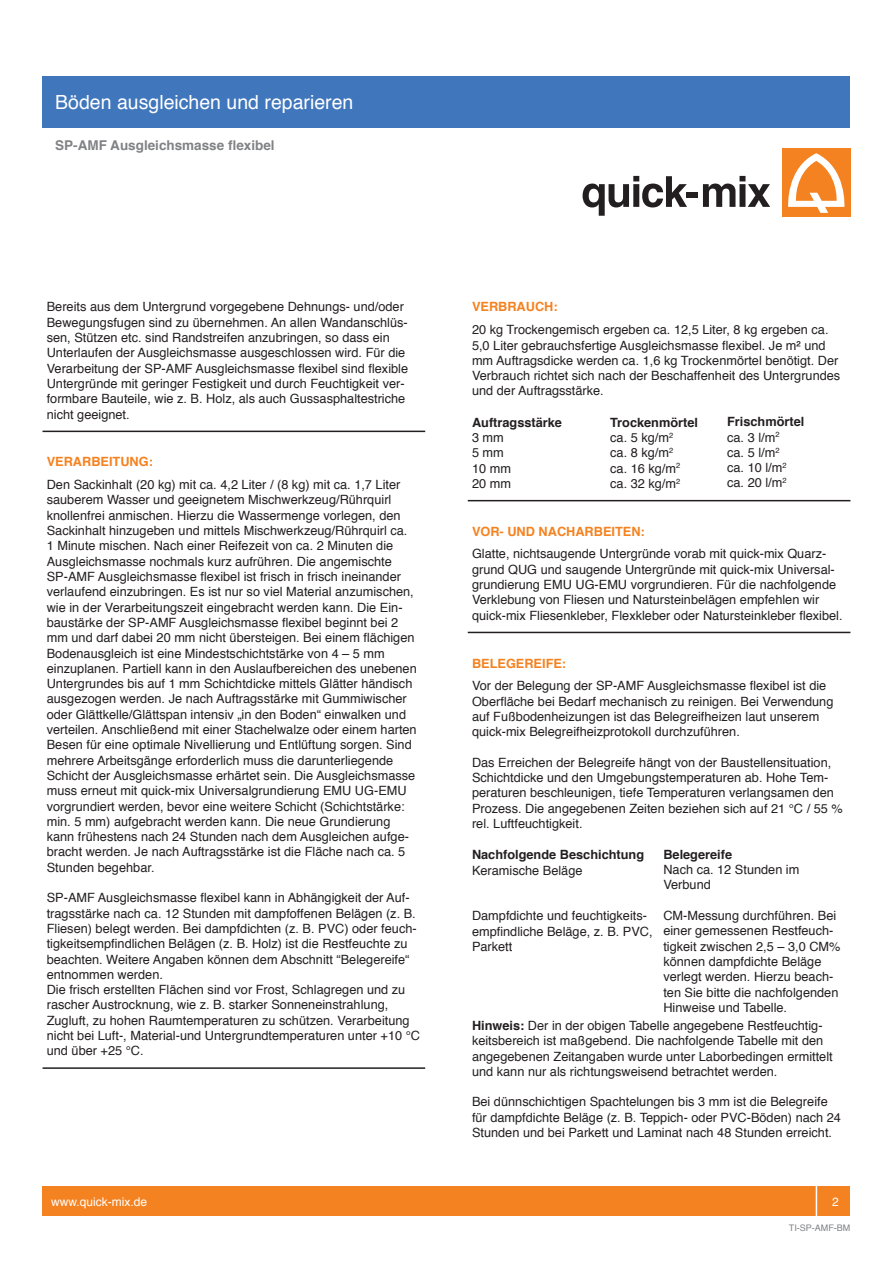
<style>
.page{position:relative;width:893px;height:1263px;background:#fff}
.page>*{position:absolute;margin:0;border:0;box-sizing:border-box;transform-origin:0 0}
.t1{font:19.5px "Helvetica";color:#fff}
.t2{font:700 13.5px "Helvetica";color:#808285}
.t3{font:12.75px/15.3px "Helvetica";color:#231f20}
.t4{font:700 12.75px "Helvetica";color:#231f20}
.t5{font:700 12.75px "Helvetica";color:#f58220}
.t6{font:12px "Helvetica";color:#fff}
.t7{font:9px "Helvetica";color:#808285}
.s1{font-weight:700}
</style>
<div class="page">
<div style="left:43px;top:77px;width:807px;height:51px;background:#4076bc"></div>
<svg style="left:583px;top:176px;width:104px;height:40px"></svg>
<div style="left:686px;top:192px;width:12px;height:6px;background:#231f20"></div>
<svg style="left:703px;top:176px;width:67px;height:31px"></svg>
<div style="left:782px;top:149px;width:68px;height:68px;background:#f58220"></div>
<svg style="left:788px;top:153px;width:57px;height:60px"></svg>
<div style="left:43px;top:1186px;width:807px;height:30px;background:#f58220"></div>
<div style="left:816px;top:1181px;width:39px;height:40px;border:2px solid #fff"></div>
<hr style="left:43px;top:431px;width:382px;height:1px;background:#231f20">
<hr style="left:43px;top:1067px;width:382px;height:2px;background:#231f20">
<hr style="left:468px;top:500px;width:382px;height:1px;background:#231f20">
<hr style="left:468px;top:632px;width:382px;height:1px;background:#231f20">
<p class="t1" style="left:55px;top:87px;width:300px">Böden ausgleichen und reparieren</p>
<p class="t2" style="left:55px;top:135px;width:221px">SP-AMF Ausgleichsmasse flexibel</p>
<p class="t3" style="left:47px;top:300px;width:363px">Bereits aus dem Untergrund vorgegebene Dehnungs- und/oder Bewegungsfugen sind zu ü bernehmen. An allen Wandanschlüs&shy;sen, Stützen etc. sind Randstreifen anzubringen, so dass ein Unterlaufen der Ausgleichsmasse ausgeschlossen wird. Für die Verarbeitung der SP-AMF Ausgleichsmasse flexibel sind flexible Untergründe mit geringer Festigkeit und durch Feuchtigkeit ver&shy;formbare Bauteile, wie z. B. Holz, als auch Gussasphaltestriche nicht geeignet.</p>
<p class="t5" style="left:47px;top:452px;width:108px">VERARBEITUNG:</p>
<p class="t3" style="left:47px;top:477px;width:372px">Den Sackinhalt (20 kg) mit ca. 4,2 Liter / (8 kg) mit ca. 1,7 Liter sauberem Wasser und geeignetem Mischwerkzeug/Rührquirl knollenfrei anmischen. Hierzu die Wassermenge vorlegen, den Sackinhalt hinzugeben und mittels Mischwerkzeug/Rührquirl ca.<br>1 Minute mischen. Nach einer Reifezeit von ca. 2 Minuten die Ausgleichsmasse nochmals kurz aufrühren. Die angemischte SP-AMF Ausgleichsmasse flexibel ist frisch in frisch ineinander verlaufend einzubringen. Es ist nur so viel Material anzumischen, wie in der Verarbeitungszeit eingebracht werden kann. Die Ein&shy;baustärke der SP-AMF Ausgleichsmasse flexibel beginnt bei 2 mm und darf dabei 20 mm nicht übersteigen. Bei einem flächigen Bodenausgleich ist eine Mindestschichtstärke von 4 – 5 mm einzuplanen. Partiell kann in den Auslaufbereichen des unebenen Untergrundes bis auf 1 mm Schichtdicke mittels Glätter händisch ausgezogen werden. Je nach Auftragsstärke mit Gummiwischer oder Glättkelle/Glättspan intensiv „in den Boden“ einwalken und verteilen. Anschließend mit einer Stachelwalze oder einem harten Besen für eine optimale Nivellierung und Entlüftung sorgen. Sind mehrere Arbeitsgänge erforderlich muss die darunterliegende Schicht der Ausgleichsmasse erhärtet sein. Die Ausgleichsmasse muss erneut mit quick-mix Universalgrundierung EMU UG-EMU vorgrundiert werden, bevor eine weitere Schicht (Schichtstärke: min. 5 mm) aufgebracht werden kann. Die neue Grundierung kann frühestens nach 24 Stunden nach dem Ausgleichen aufge&shy;bracht werden. Je nach Auftragsstärke ist die Fläche nach ca. 5<br>Stunden begehbar.</p>
<p class="t3" style="left:47px;top:890px;width:371px">SP-AMF Ausgleichsmasse flexibel kann in Abhängigkeit der Auf&shy;tragsstärke nach ca. 12 Stunden mit dampfoffenen Belägen (z. B.<br>Fliesen) belegt werden. Bei dampfdichten (z. B. PVC) oder feuch&shy;tigkeitsempfindlichen Belägen (z. B. Holz) ist die Restfeuchte zu beachten. Weitere Angaben können dem Abschnitt “Belegereife“ entnommen werden.</p>
<p class="t3" style="left:47px;top:982px;width:375px">Die frisch erstellten Flächen sind vor Frost, Schlagregen und zu rascher Austrocknung, wie z. B. starker Sonneneinstrahlung, Zugluft, zu hohen Raumtemperaturen zu schützen. Verarbeitung nicht bei Luft-, Material-und Untergrundtemperaturen unter +10 °C und über +25 °C.</p>
<p class="t5" style="left:472px;top:297px;width:87px">VERBRAUCH:</p>
<p class="t3" style="left:472px;top:322px;width:370px">20 kg Trockengemisch ergeben ca. 12,5 Liter, 8 kg ergeben ca.<br>5,0 Liter gebrauchsfertige Ausgleichsmasse flexibel. Je m² und mm Auftragsdicke werden ca. 1,6 kg Trockenmörtel benötigt. Der Verbrauch richtet sich nach der Beschaffenheit des Untergrundes und der Auftragsstärke.</p>
<p class="t4" style="left:472px;top:412px;width:91px">Auftragsstärke</p>
<p class="t3" style="left:472px;top:430px;width:33px">3 mm</p>
<p class="t3" style="left:472px;top:446px;width:33px">5 mm</p>
<p class="t3" style="left:472px;top:461px;width:40px">10 mm</p>
<p class="t3" style="left:472px;top:476px;width:40px">20 mm</p>
<p class="t4" style="left:727px;top:411px;width:79px">Frischmörtel</p>
<p class="t3" style="left:727px;top:430px;width:54px">ca. 3 l/m<sup>2</sup></p>
<p class="t3" style="left:727px;top:445px;width:54px">ca. 5 l/m<sup>2</sup></p>
<p class="t3" style="left:727px;top:460px;width:61px">ca. 10 l/m<sup>2</sup></p>
<p class="t3" style="left:727px;top:476px;width:61px">ca. 20 l/m<sup>2</sup></p>
<p class="t4" style="left:610px;top:412px;width:89px">Trockenmörtel</p>
<p class="t3" style="left:610px;top:430px;width:64px">ca. 5 kg/m<sup>2</sup></p>
<p class="t3" style="left:610px;top:446px;width:64px">ca. 8 kg/m<sup>2</sup></p>
<p class="t3" style="left:610px;top:461px;width:72px">ca. 16 kg/m<sup>2</sup></p>
<p class="t3" style="left:610px;top:476px;width:72px">ca. 32 kg/m<sup>2</sup></p>
<p class="t5" style="left:472px;top:521px;width:174px">VOR- UND NACHARBEITEN:</p>
<p class="t3" style="left:472px;top:547px;width:372px">Glatte, nichtsaugende Untergründe vorab mit quick-mix Quarz&shy;grund QUG und saugende Untergründe mit quick-mix Universal&shy;grundierung EMU UG-EMU vorgrundieren. Für die nachfolgende Verklebung von Fliesen und Natursteinbelägen empfehlen wir quick-mix Fliesenkleber, Flexkleber oder Natursteinkleber flexibel.</p>
<p class="t5" style="left:472px;top:653px;width:96px">BELEGEREIFE:</p>
<p class="t3" style="left:472px;top:678px;width:363px">Vor der Belegung der SP-AMF Ausgleichsmasse flexibel ist die Oberfläche bei Bedarf mechanisch zu reinigen. Bei Verwendung auf Fußbodenheizungen ist das Belegreifheizen laut unserem quick-mix Belegreifheizprotokoll durchzuführen.</p>
<p class="t3" style="left:472px;top:755px;width:372px">Das Erreichen der Belegreife hängt von der Baustellensituation, Schichtdicke und den Umgebungstemperaturen ab. Hohe Tem&shy;peraturen beschleunigen, tiefe Temperaturen verlangsamen den Prozess. Die angegebenen Zeiten beziehen sich auf 21 °C / 55 % rel. Luftfeuchtigkeit.</p>
<p class="t4" style="left:472px;top:844px;width:174px">Nachfolgende Beschichtung</p>
<p class="t3" style="left:472px;top:863px;width:112px">Keramische Beläge</p>
<p class="t3" style="left:472px;top:909px;width:177px">Dampfdichte und feuchtigkeits-</p>
<p class="t3" style="left:472px;top:924px;width:182px">empfindliche Beläge, z. B. PVC,</p>
<p class="t3" style="left:472px;top:939px;width:42px">Parkett</p>
<p class="t4" style="left:663px;top:844px;width:70px">Belegereife</p>
<p class="t3" style="left:663px;top:862px;width:138px">Nach ca. 12 Stunden im<br>Verbund</p>
<p class="t3" style="left:663px;top:908px;width:179px">CM-Messung durchführen. Bei einer gemessenen Restfeuch&shy;tigkeit zwischen 2,5 – 3,0 CM% können dampfdichte Beläge verlegt werden. Hierzu beach&shy;ten Sie bitte die nachfolgenden<br>Hinweise und Tabelle.</p>
<p class="t3" style="left:472px;top:1018px;width:362px"><span class="s1">Hinweis:</span> Der in der obigen Tabelle angegebene Restfeuchtig&shy;keitsbereich ist maßgebend. Die nachfolgende Tabelle mit den angegebenen Zeitangaben wurde unter Laborbedingen ermittelt und kann nur als richtungsweisend betrachtet werden.</p>
<p class="t3" style="left:472px;top:1095px;width:370px">Bei dü nnschichtigen Spachtelungen bis 3 mm ist die Belegreife<br>fü r dampfdichte Beläge (z. B. Teppich- oder PVC-Böden) nach 24<br>Stunden und bei Parkett und Laminat nach 48 Stunden erreicht.</p>
<p class="t6" style="left:51px;top:1192px;width:98px">www.quick-mix.de</p>
<p class="t6" style="left:832px;top:1192px;width:8px">2</p>
<p class="t7" style="left:789px;top:1221px;width:63px">TI-SP-AMF-BM</p>
</div>
